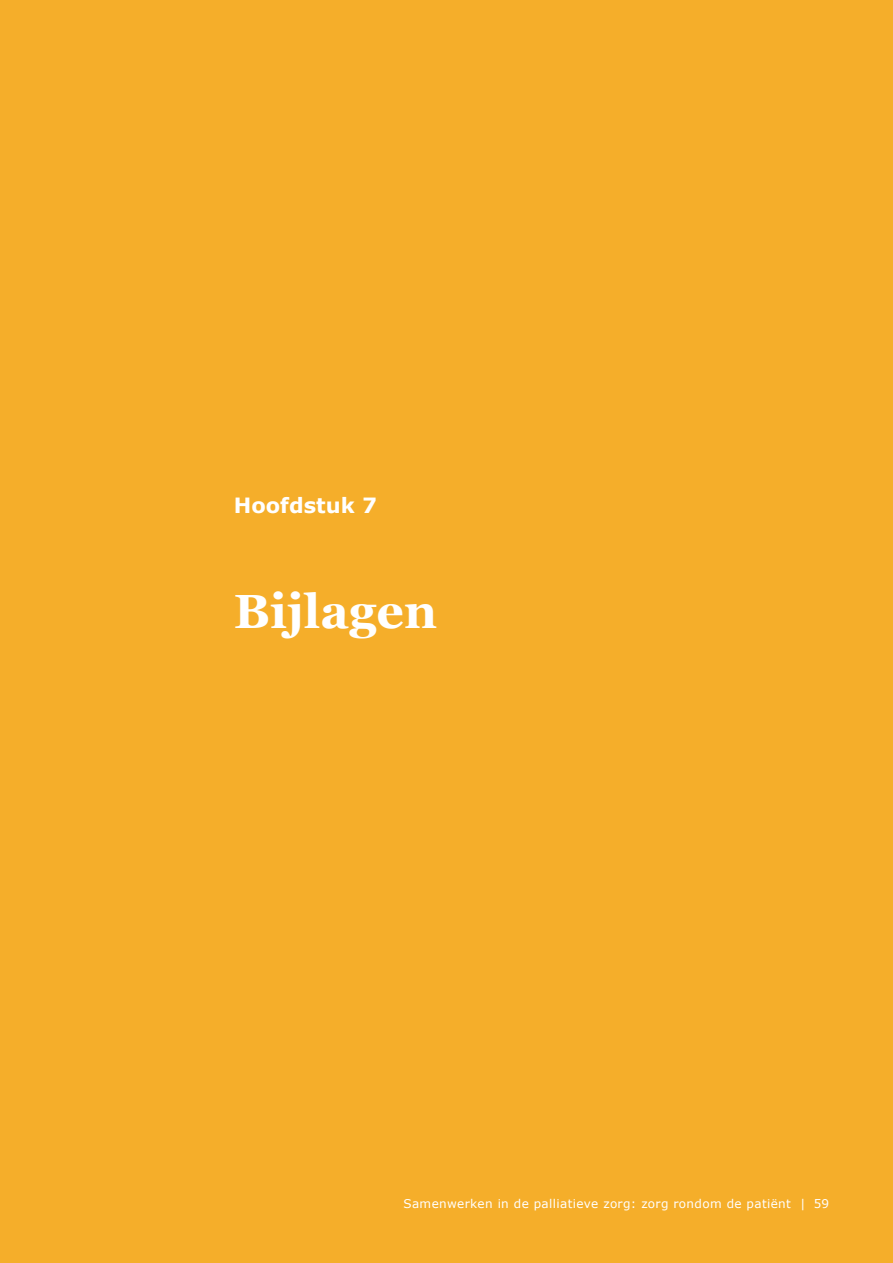
<style>
.page{position:relative;width:893px;height:1263px;background:#f5ae2a}
.page>*{position:absolute;margin:0;border:0;box-sizing:border-box;transform-origin:0 0}
.t1{font:700 48px "Georgia";color:#fff}
.t2{font:700 21px "Verdana";color:#fff}
.t3{font:12px "Verdana";letter-spacing:.03em;color:#fff}
</style>
<div class="page">
<h2 class="t2" style="left:234px;top:491px;width:145px">Hoofdstuk 7</h2>
<h1 class="t1" style="left:234px;top:575px;width:205px">Bijlagen</h1>
<p class="t3" style="left:403px;top:1196px;width:427px">Samenwerken in de palliatieve zorg: zorg rondom de patiënt | 59</p>
</div>
